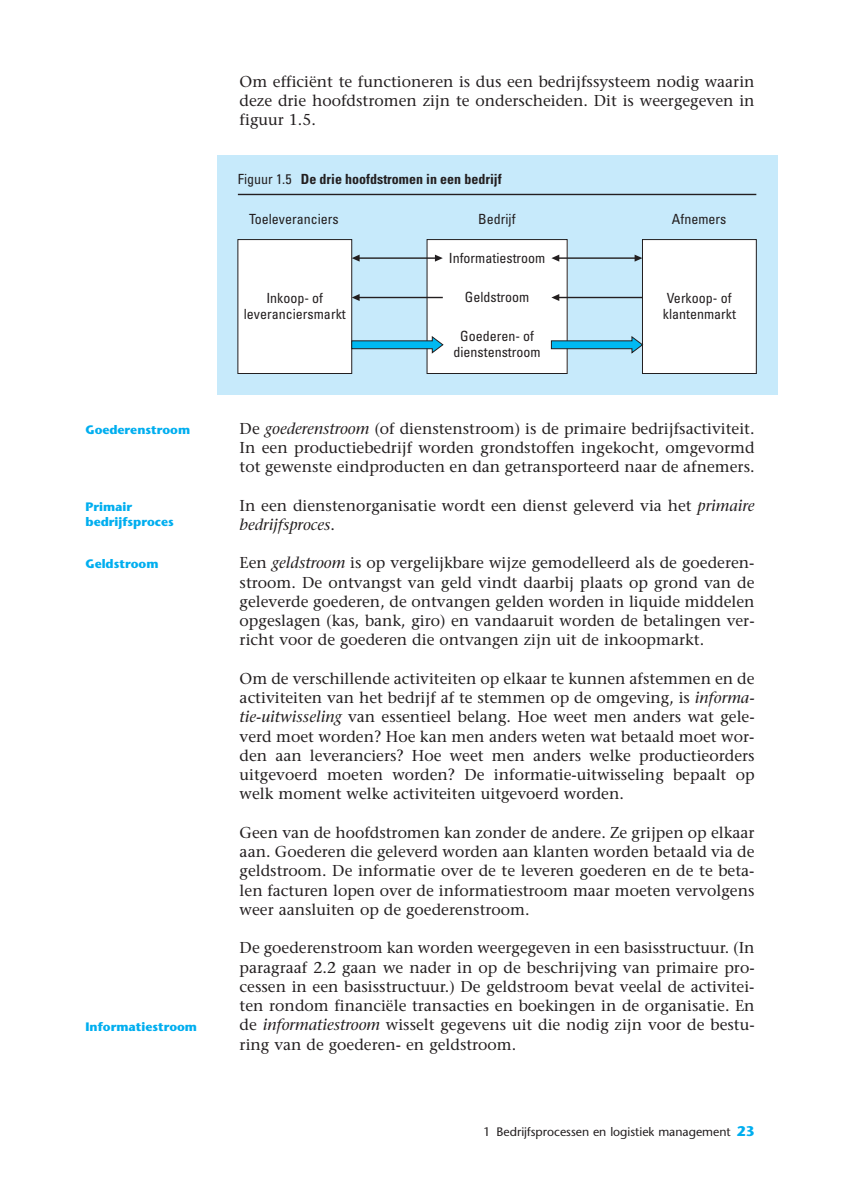
<style>
.page{position:relative;width:844px;height:1191px;background:#fff}
.page>*{position:absolute;margin:0;border:0;box-sizing:border-box;transform-origin:0 0}
.t1{font:15.75px/19.2px "Stone Serif";color:#231f20;text-align:justify}
.t2{font:condensed 14px/15.8px "Univers";color:#231f20;text-align:center}
.t3{font:700 condensed 14px "Univers";color:#231f20}
.t4{font:700 12.25px/15.8px "Stone Sans";color:#00aeef}
.t5{font:12.25px "Stone Sans";color:#231f20}
.s1{font-weight:400}
.s2{font-style:italic}
.s3{font-weight:700;font-size:14px;color:#00aeef}
</style>
<div class="page">
<div style="left:217px;top:155px;width:560px;height:240px;background:#c7eafb"></div>
<div style="left:427px;top:239px;width:140px;height:134px;background:#fff"></div>
<div style="left:426px;top:239px;width:141px;height:135px;border:1px solid #231f20"></div>
<hr style="left:238px;top:194px;width:518px;height:1px;background:#231f20">
<div style="left:642px;top:239px;width:114px;height:134px;background:#fff"></div>
<div style="left:642px;top:239px;width:114px;height:135px;border:1px solid #231f20"></div>
<div style="left:238px;top:239px;width:113px;height:134px;background:#fff"></div>
<div style="left:237px;top:239px;width:115px;height:135px;border:1px solid #231f20"></div>
<svg style="left:351px;top:336px;width:92px;height:18px"></svg>
<svg style="left:550px;top:336px;width:93px;height:18px"></svg>
<svg style="left:351px;top:294px;width:8px;height:7px"></svg>
<hr style="left:358px;top:297px;width:84px;height:1px;background:#231f20">
<svg style="left:551px;top:294px;width:8px;height:7px"></svg>
<hr style="left:557px;top:297px;width:85px;height:1px;background:#231f20">
<svg style="left:351px;top:255px;width:8px;height:7px"></svg>
<svg style="left:435px;top:255px;width:7px;height:7px"></svg>
<svg style="left:634px;top:255px;width:8px;height:7px"></svg>
<hr style="left:358px;top:257px;width:79px;height:2px;background:#231f20">
<svg style="left:551px;top:255px;width:8px;height:7px"></svg>
<hr style="left:557px;top:257px;width:80px;height:2px;background:#231f20">
<p class="t4" style="left:85px;top:423px;width:106px">Goederenstroom</p>
<p class="t4" style="left:85px;top:500px;width:90px">Primair bedrijfsproces</p>
<p class="t4" style="left:85px;top:557px;width:74px">Geldstroom</p>
<p class="t4" style="left:85px;top:1019px;width:113px">Informatiestroom</p>
<p class="t1" style="left:239px;top:73px;width:516px">Om efficiënt te functioneren is dus een bedrijfssysteem nodig waarin deze drie hoofdstromen zijn te onderscheiden. Dit is weergegeven in figuur 1.5.</p>
<p class="t3" style="left:238px;top:174px;width:265px"><span class="s1">Figuur 1.5</span> De drie hoofdstromen in een bedrijf</p>
<p class="t2" style="left:249px;top:212px;width:91px">Toeleveranciers</p>
<p class="t2" style="left:244px;top:291px;width:103px">Inkoop- of leveranciersmarkt</p>
<p class="t2" style="left:478px;top:212px;width:39px">Bedrijf</p>
<p class="t2" style="left:448px;top:251px;width:98px">Informatiestroom</p>
<p class="t2" style="left:464px;top:290px;width:66px">Geldstroom</p>
<p class="t2" style="left:453px;top:330px;width:89px">Goederen- of dienstenstroom</p>
<p class="t2" style="left:671px;top:212px;width:56px">Afnemers</p>
<p class="t2" style="left:662px;top:291px;width:75px;text-align:left">Verkoop- of klantenmarkt</p>
<p class="t1" style="left:239px;top:420px;width:516px">De <span class="s2">goederenstroom</span> (of dienstenstroom) is de primaire bedrijfsactiviteit.<br>In een productiebedrijf worden grondstoffen ingekocht, omgevormd tot gewenste eindproducten en dan getransporteerd naar de afnemers.</p>
<p class="t1" style="left:239px;top:497px;width:516px">In een dienstenorganisatie wordt een dienst geleverd via het <span class="s2">primaire bedrijfsproces</span>.</p>
<p class="t1" style="left:239px;top:555px;width:516px">Een <span class="s2">geldstroom</span> is op vergelijkbare wijze gemodelleerd als de goederen&shy;stroom. De ontvangst van geld vindt daarbij plaats op grond van de geleverde goederen, de ontvangen gelden worden in liquide middelen opgeslagen (kas, bank, giro) en vandaaruit worden de betalingen ver&shy;richt voor de goederen die ontvangen zijn uit de inkoopmarkt.</p>
<p class="t1" style="left:239px;top:670px;width:516px">Om de verschillende activiteiten op elkaar te kunnen afstemmen en de activiteiten van het bedrijf af te stemmen op de omgeving, is <span class="s2">informa&shy;tie-uitwisseling</span> van essentieel belang. Hoe weet men anders wat gele&shy;verd moet worden? Hoe kan men anders weten wat betaald moet wor&shy;den aan leveranciers? Hoe weet men anders welke productieorders uitgevoerd moeten worden? De informatie-uitwisseling bepaalt op welk moment welke activiteiten uitgevoerd worden.</p>
<p class="t1" style="left:239px;top:824px;width:516px">Geen van de hoofdstromen kan zonder de andere. Ze grijpen op elkaar aan. Goederen die geleverd worden aan klanten worden betaald via de geldstroom. De informatie over de te leveren goederen en de te beta&shy;len facturen lopen over de informatiestroom maar moeten vervolgens weer aansluiten op de goederenstroom.</p>
<p class="t1" style="left:239px;top:940px;width:516px">De goederenstroom kan worden weergegeven in een basisstructuur. (In paragraaf 2.2 gaan we nader in op de beschrijving van primaire pro&shy;cessen in een basisstructuur.) De geldstroom bevat veelal de activitei&shy;ten rondom financiële transacties en boekingen in de organisatie. En de <span class="s2">informatiestroom</span> wisselt gegevens uit die nodig zijn voor de bestu&shy;ring van de goederen- en geldstroom.</p>
<p class="t5" style="left:483px;top:1127px;width:272px">1 Bedrijfsprocessen en logistiek management <span class="s3">23</span></p>
</div>
